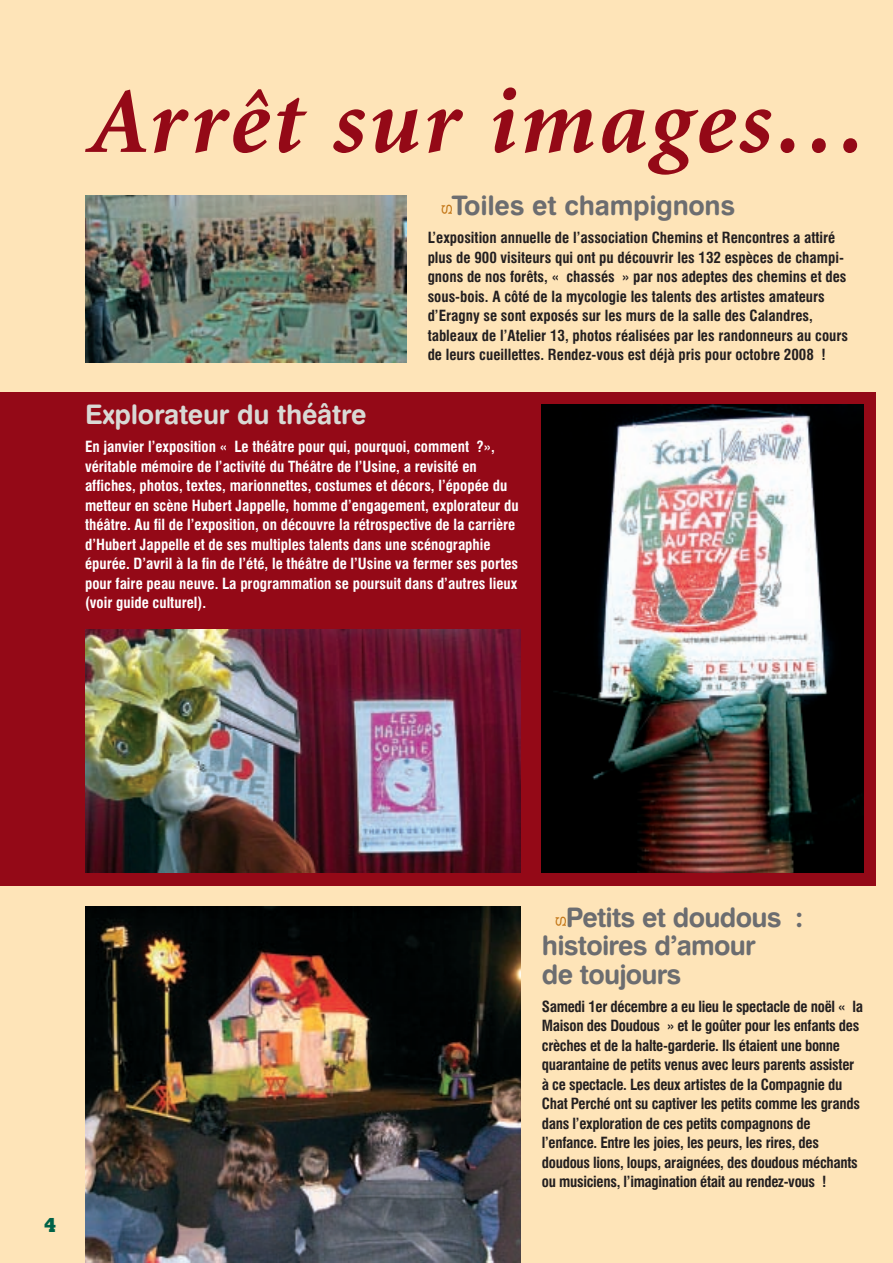
<style>
.page{position:relative;width:893px;height:1263px;background:#fee4b8}
.page>*{position:absolute;margin:0;border:0;box-sizing:border-box;transform-origin:0 0}
.t1{font:italic 700 94.2px "Minion";letter-spacing:.035em;color:#940917}
.t2{font:27px/28.5px "Swiss 721 BT Bold Rounded";letter-spacing:-.03em;color:#6c6d70}
.t3{font:27px "Swiss 721 BT Bold Rounded";letter-spacing:-.01em;color:#d9d9d5}
.t4{font:27px "Swiss 721 BT Bold Rounded";letter-spacing:-.01em;color:#6c6d70}
.t5{font:22.5px "Courier";color:#c27414}
.t6{font:700 18px "Civic";color:#006248}
.t7{font:700 condensed 15px/19.5px "Swiss 721 BT";color:#fff}
.t8{font:700 condensed 15px/19.5px "Swiss 721 BT";letter-spacing:-.02em;color:#231f20}
.t9{font:700 condensed 15px/19.5px "Swiss 721 BT";color:#231f20}
</style>
<div class="page">
<div style="left:0;top:392px;width:876px;height:494px;background:#940917"></div>
<img style="left:85px;top:907px;width:436px;height:356px">
<img style="left:85px;top:195px;width:321px;height:168px">
<img style="left:542px;top:404px;width:321px;height:469px">
<img style="left:85px;top:630px;width:436px;height:243px">
<h1 class="t1" style="left:85px;top:85px;width:782px">Arrêt sur images…</h1>
<h2 class="t4" style="left:451px;top:196px;width:285px">Toiles et champignons</h2>
<p class="t9" style="left:428px;top:229px;width:422px">L’exposition annuelle de l’association Chemins et Rencontres a attiré plus de 900 visiteurs qui ont pu découvrir les 132 espèces de champi&shy;gnons de nos forêts, « chassés » par nos adeptes des chemins et des sous-bois. A côté de la mycologie les talents des artistes amateurs d’Eragny se sont exposés sur les murs de la salle des Calandres, tableaux de l’Atelier 13, photos réalisées par les randonneurs au cours de leurs cueillettes. Rendez-vous est déjà pris pour octobre 2008 !</p>
<h3 class="t5" style="left:437px;top:216px;width:15px;rotate:-90deg">s</h3>
<h2 class="t3" style="left:85px;top:405px;width:283px">Explorateur du théâtre</h2>
<p class="t7" style="left:85px;top:438px;width:435px">En janvier l’exposition « Le théâtre pour qui, pourquoi, comment ?», véritable mémoire de l’activité du Théâtre de l’Usine, a revisité en affiches, photos, textes, marionnettes, costumes et décors, l’épopée du metteur en scène Hubert Jappelle, homme d’engagement, explorateur du théâtre. Au fil de l’exposition, on découvre la rétrospective de la carrière d’Hubert Jappelle et de ses multiples talents dans une scénographie épurée. D’avril à la fin de l’été, le théâtre de l’Usine va fermer ses portes pour faire peau neuve. La programmation se poursuit dans d’autres lieux (voir guide culturel).</p>
<p class="t6" style="left:44px;top:1215px;width:14px">4</p>
<h2 class="t2" style="left:542px;top:905px;width:263px;text-indent:24px">Petits et doudous : histoires d’amour<br>de toujours</h2>
<p class="t8" style="left:542px;top:998px;width:323px">Samedi 1er décembre a eu lieu le spectacle de noël « la Maison des Doudous » et le goûter pour les enfants des crèches et de la halte-garderie. Ils étaient une bonne quarantaine de petits venus avec leurs parents assister à ce spectacle. Les deux artistes de la Compagnie du Chat Perché ont su captiver les petits comme les grands dans l’exploration de ces petits compagnons de l’enfance. Entre les joies, les peurs, les rires, des doudous lions, loups, araignées, des doudous méchants ou musiciens, l’imagination était au rendez-vous !</p>
<h3 class="t5" style="left:552px;top:928px;width:15px;rotate:-90deg">s</h3>
</div>
